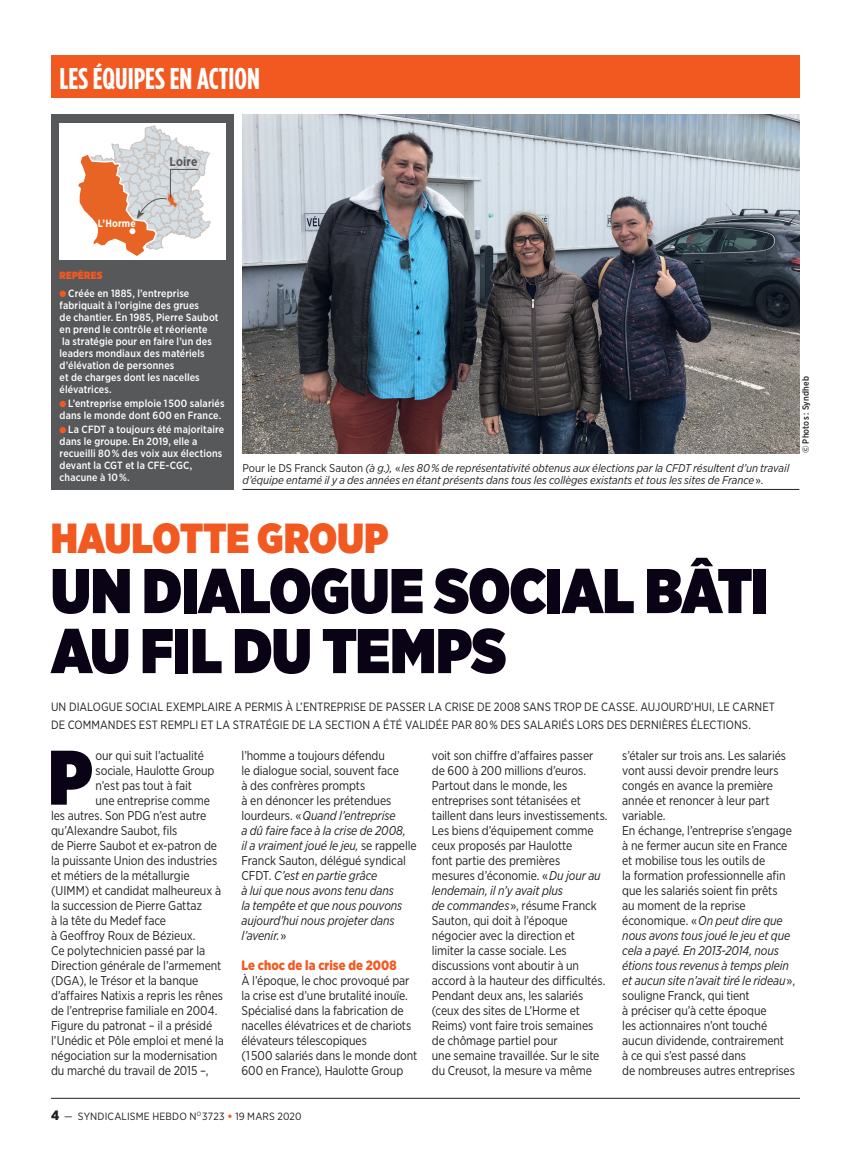
<style>
.page{position:relative;width:851px;height:1149px;background:#fff}
.page>*{position:absolute;margin:0;border:0;box-sizing:border-box;transform-origin:0 0}
.t1{font:900 77.1px "Gotham Narrow";color:#0a0215;scale:.95 1}
.t2{font:900 63px/60px "Gotham Narrow";letter-spacing:-.01em;color:#0a0215;scale:.95 1}
.t3{font:900 42px "Gotham Narrow";letter-spacing:.005em;color:#f15921;scale:.95 1}
.t4{font:700 30px "Gotham Condensed";color:#fff}
.t5{font:900 13.5px "Gotham Narrow";letter-spacing:.005em;color:#f15921;scale:.95 1}
.t6{font:12.75px/15px "Gotham Narrow";letter-spacing:-.01em;color:#231f20;scale:.95 1}
.t7{font:italic 12.75px/15px "Gotham Narrow";letter-spacing:-.01em;color:#231f20;scale:.95 1}
.t8{font:700 12.75px "Gotham Narrow";letter-spacing:.01em;color:#57585a;scale:.95 1}
.t9{font:12px/18px "Gotham Narrow";letter-spacing:.005em;color:#231f20;scale:.95 1}
.t10{font:italic 11.25px/12.8px "Gotham Narrow";letter-spacing:-.005em;color:#231f20}
.t11{font:500 10.5px/12px "Gotham Narrow";letter-spacing:.01em;color:#fff}
.t12{font:10.5px "Gotham Narrow";letter-spacing:.015em;color:#231f20}
.t13{font:900 10.5px "Gotham Narrow";letter-spacing:.03em;color:#f15921;scale:.95 1}
.t14{font:700 10.5px "Gotham Narrow";letter-spacing:.02em;color:#fff;scale:.95 1}
.t15{font:500 9px "Gotham Narrow";letter-spacing:.015em;color:#231f20;scale:1.15 1}
.s1{font-style:normal}
.s2{font-style:italic}
.s3{font-weight:900;font-size:13.5px}
.s4{font-size:13.5px;color:#f15921}
</style>
<div class="page">
<div style="left:51px;top:55px;width:748px;height:43px;background:#f15921"></div>
<img style="left:242px;top:114px;width:557px;height:339px">
<hr style="left:242px;top:489px;width:557px;height:1px;background:#231f20">
<hr style="left:51px;top:1097px;width:748px;height:1px;background:#231f20">
<div style="left:51px;top:114px;width:183px;height:375px;background:#57585a"></div>
<div style="left:60px;top:290px;width:6px;height:7px;background:#f15921;border-radius:50%"></div>
<svg style="left:60px;top:401px;width:6px;height:6px"></svg>
<svg style="left:60px;top:427px;width:6px;height:6px"></svg>
<div style="left:60px;top:123px;width:166px;height:136px;background:#fff"></div>
<svg style="left:78px;top:125px;width:132px;height:131px"></svg>
<h3 class="t4" style="left:60px;top:60px;width:202px">LES ÉQUIPES EN ACTION</h3>
<p class="t8" style="left:169px;top:154px;width:31px">Loire</p>
<p class="t14" style="left:98px;top:217px;width:41px">L’Horme</p>
<p class="t13" style="left:60px;top:268px;width:47px">REPÈRES</p>
<p class="t11" style="left:60px;top:287px;width:160px;text-indent:9px">Créée en 1885, l’entreprise fabriquait à l’origine des grues<br>de chantier. En 1985, Pierre Saubot en prend le contrôle et réoriente<br>la stratégie pour en faire l’un des leaders mondiaux des matériels d’élévation de personnes<br>et de charges dont les nacelles élévatrices.</p>
<p class="t11" style="left:60px;top:397px;width:166px;text-align:right">L’entreprise emploie 1500 salariés dans le monde dont 600 en France.</p>
<p class="t11" style="left:60px;top:423px;width:166px;text-indent:9px">La CFDT a toujours été majoritaire dans le groupe. En 2019, elle a recueilli 80% des voix aux élections devant la CGT et la CFE-CGC, chacune à 10%.</p>
<p class="t10" style="left:242px;top:461px;width:548px"><span class="s1">Pour le DS Franck Sauton</span> (à g.), <span class="s1">«</span>les 80 % de représentativité obtenus aux élections par la CFDT résultent d’un travail d’équipe entamé il y a des années en étant présents dans tous les collèges existants et tous les sites de France<span class="s1">».</span></p>
<p class="t15" style="left:800px;top:453px;width:68px;rotate:-90deg">© Photos : Syndheb</p>
<h3 class="t3" style="left:51px;top:509px;width:356px">HAULOTTE GROUP</h3>
<h2 class="t2" style="left:51px;top:559px;width:756px">UN DIALOGUE SOCIAL BÂTI<br>AU FIL DU TEMPS</h2>
<p class="t9" style="left:51px;top:697px;width:763px">UN DIALOGUE SOCIAL EXEMPLAIRE A PERMIS À L’ENTREPRISE DE PASSER LA CRISE DE 2008 SANS TROP DE CASSE. AUJOURD’HUI, LE CARNET<br>DE COMMANDES EST REMPLI ET LA STRATÉGIE DE LA SECTION A ÉTÉ VALIDÉE PAR 80% DES SALARIÉS LORS DES DERNIÈRES ÉLECTIONS.</p>
<h1 class="t1" style="left:49px;top:725px;width:48px">P</h1>
<p class="t6" style="left:96px;top:747px;width:116px">our qui suit l’actualité</p>
<p class="t7" style="left:241px;top:747px;width:186px"><span class="s1">l’homme a toujours défendu<br>le dialogue social, souvent face<br>à des confrères prompts<br>à en dénoncer les prétendues lourdeurs. «</span>Quand l’entreprise<br>a dû faire face à la crise de 2008,<br>il a vraiment joué le jeu, <span class="s1">se rappelle<br>Franck Sauton, délégué syndical<br>CFDT.</span> C’est en partie grâce<br>à lui que nous avons tenu dans<br>la tempête et que nous pouvons aujourd’hui nous projeter dans l’avenir.<span class="s1">»</span></p>
<p class="t5" style="left:241px;top:956px;width:165px">Le choc de la crise de 2008</p>
<p class="t6" style="left:241px;top:972px;width:187px">À l’époque, le choc provoqué par la crise est d’une brutalité inouïe.<br>Spécialisé dans la fabrication de nacelles élévatrices et de chariots élévateurs télescopiques<br>(1500 salariés dans le monde dont<br>600 en France), Haulotte Group</p>
<p class="t6" style="left:432px;top:747px;width:186px">voit son chiffre d’affaires passer de 600 à 200 millions d’euros.<br>Partout dans le monde, les entreprises sont tétanisées et taillent dans leurs investissements.<br>Les biens d’équipement comme ceux proposés par Haulotte<br>font partie des premières<br>mesures d’économie. «<span class="s2">Du jour au lendemain, il n’y avait plus<br>de commandes</span>», résume Franck<br>Sauton, qui doit à l’époque négocier avec la direction et limiter la casse sociale. Les discussions vont aboutir à un accord à la hauteur des difficultés.<br>Pendant deux ans, les salariés (ceux des sites de L’Horme et<br>Reims) vont faire trois semaines de chômage partiel pour<br>une semaine travaillée. Sur le site du Creusot, la mesure va même</p>
<p class="t6" style="left:622px;top:747px;width:183px">s’étaler sur trois ans. Les salariés vont aussi devoir prendre leurs congés en avance la première année et renoncer à leur part variable.<br>En échange, l’entreprise s’engage à ne fermer aucun site en France et mobilise tous les outils de<br>la formation professionnelle afin que les salariés soient fin prêts<br>au moment de la reprise économique. «<span class="s2">On peut dire que nous avons tous joué le jeu et que cela a payé. En 2013-2014, nous étions tous revenus à temps plein et aucun site n’avait tiré le rideau</span>», souligne Franck, qui tient<br>à préciser qu’à cette époque<br>les actionnaires n’ont touché aucun dividende, contrairement<br>à ce qui s’est passé dans<br>de nombreuses autres entreprises</p>
<p class="t6" style="left:96px;top:762px;width:127px">sociale, Haulotte Group</p>
<p class="t6" style="left:96px;top:777px;width:103px">n’est pas tout à fait</p>
<p class="t6" style="left:96px;top:792px;width:122px">une entreprise comme</p>
<p class="t6" style="left:51px;top:807px;width:165px">les autres. Son PDG n’est autre</p>
<p class="t6" style="left:51px;top:822px;width:134px">qu’Alexandre Saubot, fils</p>
<p class="t6" style="left:51px;top:837px;width:176px">de Pierre Saubot et ex-patron de</p>
<p class="t6" style="left:51px;top:852px;width:176px">la puissante Union des industries</p>
<p class="t6" style="left:51px;top:867px;width:147px">et métiers de la métallurgie</p>
<p class="t6" style="left:51px;top:882px;width:180px">(UIMM) et candidat malheureux à</p>
<p class="t6" style="left:51px;top:897px;width:161px">la succession de Pierre Gattaz</p>
<p class="t6" style="left:51px;top:912px;width:123px">à la tête du Medef face</p>
<p class="t6" style="left:51px;top:927px;width:153px">à Geoffroy Roux de Bézieux.</p>
<p class="t6" style="left:51px;top:942px;width:164px">Ce polytechnicien passé par la</p>
<p class="t6" style="left:51px;top:957px;width:181px">Direction générale de l’armement</p>
<p class="t6" style="left:51px;top:972px;width:156px">(DGA), le Trésor et la banque</p>
<p class="t6" style="left:51px;top:987px;width:182px">d’affaires Natixis a repris les rênes</p>
<p class="t6" style="left:51px;top:1002px;width:177px">de l’entreprise familiale en 2004.</p>
<p class="t6" style="left:51px;top:1017px;width:171px">Figure du patronat – il a présidé</p>
<p class="t6" style="left:51px;top:1032px;width:183px">l’Unédic et Pôle emploi et mené la</p>
<p class="t6" style="left:51px;top:1047px;width:176px">négociation sur la modernisation</p>
<p class="t6" style="left:51px;top:1062px;width:167px">du marché du travail de 2015 –,</p>
<p class="t12" style="left:51px;top:1109px;width:252px"><span class="s3">4</span> — SYNDICALISME HEBDO N<sup>O</sup> 3723 <span class="s4">•</span> 19 MARS 2020</p>
</div>
